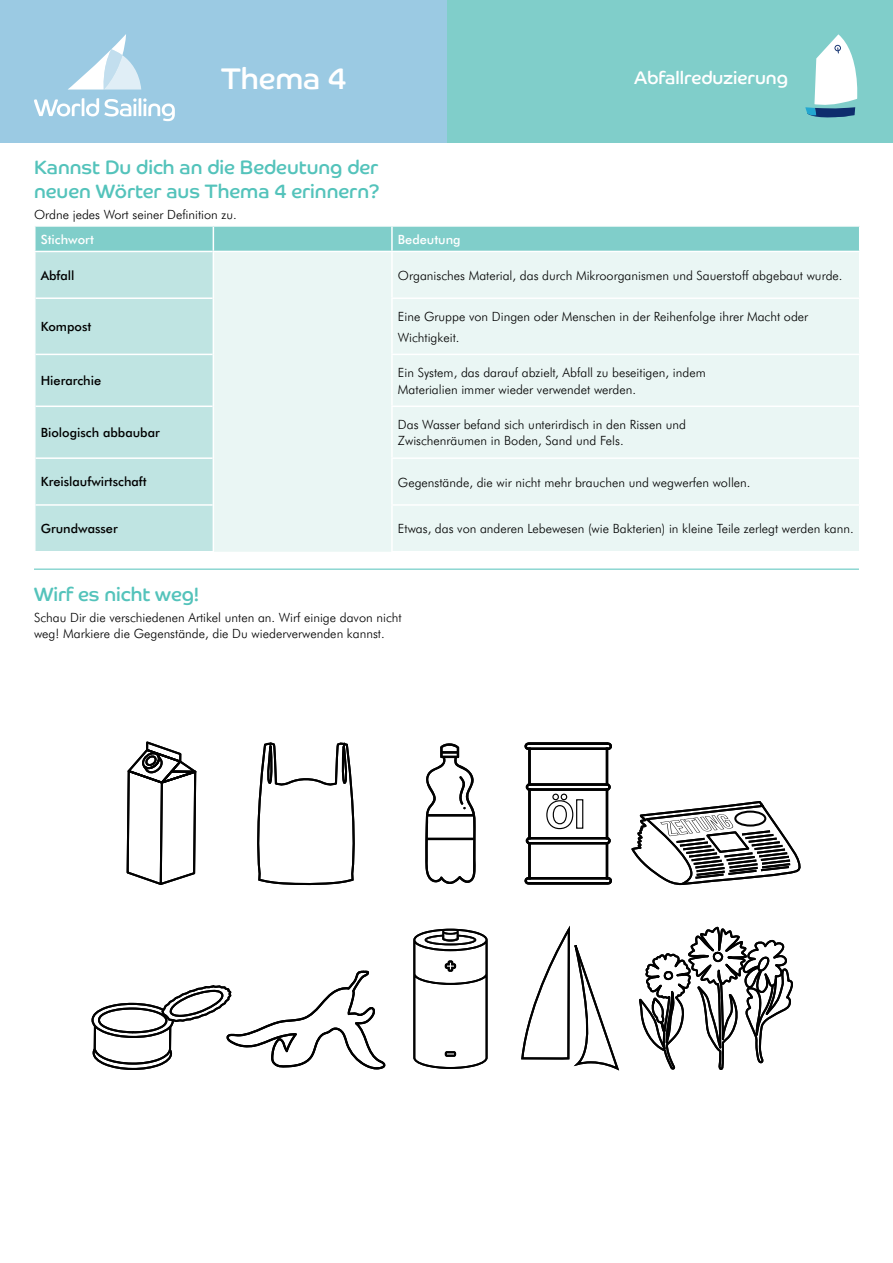
<style>
.page{position:relative;width:893px;height:1263px;background:#fff}
.page>*{position:absolute;margin:0;border:0;box-sizing:border-box;transform-origin:0 0}
.t1{font:30px "Co Headline";color:#fff}
.t2{font:19.5px/24px "Co Headline";color:#54c3bb}
.t3{font:18px "Co Headline";color:#fff}
.t4{font:300 12.75px/16.5px "Futura BT";color:#000}
.t5{font:500 12.75px "Futura BT";color:#000}
.t6{font:500 12.75px "Futura BT";color:#fff}
</style>
<div class="page">
<div style="left:0;top:0;width:893px;height:143px;background:#80ceca"></div>
<div style="left:36px;top:252px;width:177px;height:299px;background:#bfe4e2"></div>
<div style="left:214px;top:252px;width:645px;height:300px;background:#eaf6f4"></div>
<svg style="left:35px;top:226px;width:825px;height:25px;background:#85d0cc"></svg>
<hr style="left:36px;top:297px;width:177px;height:2px;background:#fff">
<hr style="left:36px;top:354px;width:177px;height:1px;background:#fff">
<hr style="left:36px;top:405px;width:177px;height:2px;background:#fff">
<hr style="left:36px;top:457px;width:177px;height:2px;background:#fff">
<hr style="left:36px;top:504px;width:177px;height:2px;background:#fff">
<hr style="left:391px;top:252px;width:2px;height:45px;background:#fff">
<hr style="left:391px;top:297px;width:469px;height:2px;background:#fff">
<hr style="left:391px;top:299px;width:2px;height:55px;background:#fff">
<hr style="left:391px;top:354px;width:469px;height:1px;background:#fff">
<hr style="left:391px;top:355px;width:2px;height:50px;background:#fff">
<hr style="left:391px;top:405px;width:469px;height:2px;background:#fff">
<hr style="left:391px;top:407px;width:2px;height:50px;background:#fff">
<hr style="left:391px;top:457px;width:469px;height:2px;background:#fff">
<hr style="left:391px;top:459px;width:2px;height:45px;background:#fff">
<hr style="left:391px;top:504px;width:469px;height:2px;background:#fff">
<hr style="left:391px;top:506px;width:2px;height:45px;background:#fff">
<hr style="left:391px;top:551px;width:469px;height:1px;background:#fff">
<div style="left:0;top:0;width:446px;height:143px;background:#9bcae3"></div>
<hr style="left:34px;top:569px;width:825px;height:1px;background:#54c3bb">
<svg style="left:805px;top:34px;width:53px;height:83px"></svg>
<svg style="left:68px;top:34px;width:73px;height:56px"></svg>
<svg style="left:34px;top:98px;width:141px;height:23px"></svg>
<svg style="left:257px;top:742px;width:98px;height:144px"></svg>
<svg style="left:413px;top:929px;width:75px;height:140px"></svg>
<svg style="left:425px;top:743px;width:51px;height:141px"></svg>
<svg style="left:126px;top:741px;width:71px;height:144px"></svg>
<svg style="left:91px;top:970px;width:294px;height:100px"></svg>
<svg style="left:521px;top:925px;width:99px;height:146px"></svg>
<svg style="left:524px;top:742px;width:88px;height:142px"></svg>
<div style="left:576px;top:799px;width:7px;height:30px;border:1px solid #000"></div>
<svg style="left:631px;top:801px;width:170px;height:269px"></svg>
<div style="left:734px;top:810px;width:32px;height:16px;border:2px solid #010101;border-radius:50%"></div>
<h1 class="t1" style="left:221px;top:60px;width:127px">Thema 4</h1>
<h3 class="t3" style="left:634px;top:67px;width:155px">Abfallreduzierung</h3>
<h2 class="t2" style="left:34px;top:155px;width:347px">Kannst Du dich an die Bedeutung der neuen Wörter aus Thema 4 erinnern?</h2>
<p class="t4" style="left:34px;top:206px;width:204px">Ordne jedes Wort seiner Definition zu.</p>
<p class="t6" style="left:41px;top:231px;width:55px">Stichwort</p>
<p class="t6" style="left:398px;top:231px;width:64px">Bedeutung</p>
<p class="t5" style="left:41px;top:267px;width:35px">Abfall</p>
<p class="t4" style="left:398px;top:267px;width:446px">Organisches Material, das durch Mikroorganismen und Sauerstoff abgebaut wurde.</p>
<p class="t5" style="left:41px;top:319px;width:52px">Kompost</p>
<p class="t4" style="left:398px;top:306px;width:412px;line-height:20.7px">Eine Gruppe von Dingen oder Menschen in der Reihenfolge ihrer Macht oder<br>Wichtigkeit.</p>
<p class="t5" style="left:41px;top:373px;width:62px">Hierarchie</p>
<p class="t4" style="left:398px;top:364px;width:309px">Ein System, das darauf abzielt, Abfall zu beseitigen, indem<br>Materialien immer wieder verwendet werden.</p>
<p class="t5" style="left:41px;top:425px;width:121px">Biologisch abbaubar</p>
<p class="t4" style="left:398px;top:416px;width:290px">Das Wasser befand sich unterirdisch in den Rissen und<br>Zwischenräumen in Boden, Sand und Fels.</p>
<p class="t5" style="left:41px;top:474px;width:107px">Kreislaufwirtschaft</p>
<p class="t4" style="left:398px;top:473px;width:354px">Gegenstände, die wir nicht mehr brauchen und wegwerfen wollen.</p>
<p class="t5" style="left:41px;top:521px;width:78px">Grundwasser</p>
<p class="t4" style="left:398px;top:520px;width:457px">Etwas, das von anderen Lebewesen (wie Bakterien) in kleine Teile zerlegt werden kann.</p>
<h2 class="t2" style="left:34px;top:582px;width:166px">Wirf es nicht weg!</h2>
<p class="t4" style="left:34px;top:609px;width:369px">Schau Dir die verschiedenen Artikel unten an. Wirf einige davon nicht weg! Markiere die Gegenstände, die Du wiederverwenden kannst.</p>
</div>
